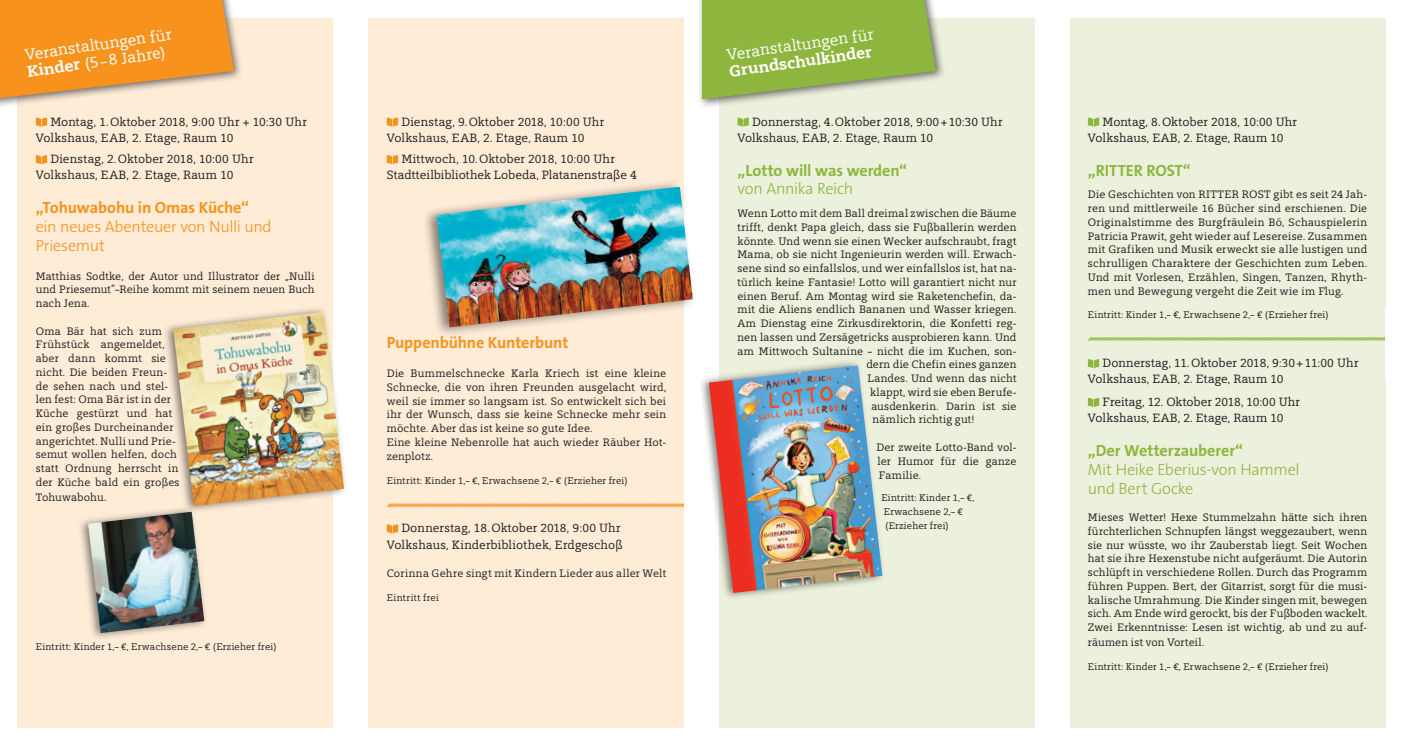
<style>
.page{position:relative;width:1404px;height:745px;background:#fff}
.page>*{position:absolute;margin:0;border:0;box-sizing:border-box;transform-origin:0 0}
.t1{font:16.25px/16.9px "Martens Prahl T";color:#fff}
.t2{font:700 16.25px "The Sans B7";letter-spacing:-.005em;color:#8eb63e}
.t3{font:300 16.25px/18.8px "The Sans B3";letter-spacing:-.02em;color:#8eb63e}
.t4{font:700 16.25px "The Sans B7";letter-spacing:-.01em;color:#f7931d}
.t5{font:300 16.25px/18.8px "The Sans B3";letter-spacing:-.02em;color:#f7931d}
.t6{font:700 16.25px "Martens Prahl T";color:#fff}
.t7{font:12.5px/16.2px "Martens Prahl T";letter-spacing:.005em;color:#231f20}
.t8{font:11.25px/13.8px "Martens Prahl T";letter-spacing:.015em;color:#231f20;text-align:justify}
.t9{font:10px/13.8px "Martens Prahl T";letter-spacing:.015em;color:#231f20}
.s1{font-weight:700}
.s2{font-size:12.5px}
</style>
<div class="page">
<div style="left:719px;top:18px;width:316px;height:708px;background:#ebf1dd"></div>
<div style="left:1069px;top:18px;width:316px;height:708px;background:#ebf1dd"></div>
<div style="left:18px;top:18px;width:315px;height:708px;background:#feecd7"></div>
<svg style="left:36px;top:117px;width:11px;height:10px"></svg>
<svg style="left:36px;top:155px;width:11px;height:9px"></svg>
<svg style="left:737px;top:117px;width:11px;height:10px"></svg>
<div style="left:0;top:0;width:244px;height:109px;background:#231f20;opacity:.65"></div>
<svg style="left:0;top:0;width:234px;height:98px;background:#f29c35"></svg>
<div style="left:697px;top:0;width:248px;height:109px;background:#231f20;opacity:.65"></div>
<svg style="left:702px;top:0;width:233px;height:99px;background:#97ba52"></svg>
<div style="left:369px;top:18px;width:315px;height:708px;background:#feecd7"></div>
<svg style="left:387px;top:117px;width:11px;height:10px"></svg>
<svg style="left:387px;top:155px;width:11px;height:9px"></svg>
<svg style="left:387px;top:524px;width:11px;height:9px"></svg>
<svg style="left:1087px;top:117px;width:12px;height:10px"></svg>
<svg style="left:1087px;top:359px;width:12px;height:9px"></svg>
<svg style="left:1087px;top:398px;width:12px;height:9px"></svg>
<div style="left:78px;top:505px;width:130px;height:135px;background:#231f20;opacity:.55"></div>
<img style="left:88px;top:511px;width:116px;height:121px">
<div style="left:163px;top:305px;width:185px;height:208px;background:#231f20;opacity:.55"></div>
<img style="left:173px;top:311px;width:171px;height:195px">
<div style="left:698px;top:359px;width:188px;height:241px;background:#231f20;opacity:.55"></div>
<img style="left:709px;top:365px;width:173px;height:227px">
<div style="left:421px;top:178px;width:275px;height:159px;background:#231f20;opacity:.55"></div>
<img style="left:436px;top:187px;width:256px;height:140px">
<svg style="left:386px;top:503px;width:298px;height:4px"></svg>
<svg style="left:1088px;top:337px;width:297px;height:4px"></svg>
<div style="left:684px;top:473px;width:18px;height:70px;background:#fff"></div>
<h1 class="t1" style="left:24px;top:46px;width:149px;rotate:-8deg">Veranstaltungen für<br><span class="s1">Kinder</span> (5–8 Jahre)</h1>
<h1 class="t1" style="left:726px;top:46px;width:149px;rotate:-8deg">Veranstaltungen für</h1>
<h1 class="t6" style="left:728px;top:61px;width:145px;rotate:-8deg">Grundschulkinder</h1>
<p class="t7" style="left:36px;top:113px;width:272px;text-indent:15px">Montag, 1.Oktober 2018, 9:00 Uhr + 10:30 Uhr<br>Volkshaus, EAB, 2. Etage, Raum 10</p>
<p class="t7" style="left:36px;top:151px;width:219px;text-indent:15px">Dienstag, 2.Oktober 2018, 10:00 Uhr<br>Volkshaus, EAB, 2. Etage, Raum 10</p>
<h1 class="t4" style="left:36px;top:199px;width:215px">„Tohuwabohu in Omas Küche“</h1>
<h1 class="t5" style="left:36px;top:218px;width:237px">ein neues Abenteuer von Nulli und<br>Priesemut</h1>
<p class="t8" style="left:36px;top:269px;width:280px">Matthias Sodtke, der Autor und Illustrator der „Nulli und Priesemut“–Reihe kommt mit seinem neuen Buch nach Jena.</p>
<p class="t8" style="left:36px;top:323px;width:145px;text-align:left">Oma Bär hat sich zum<br>Frühstück angemeldet, aber dann kommt sie nicht. Die beiden Freun&shy;de sehen nach und stel&shy;len fest: Oma Bär ist in der<br>Küche gestürzt und hat ein großes Durcheinander angerichtet. Nulli und Prie&shy;semut wollen helfen, doch statt Ordnung herrscht in der Küche bald ein großes</p>
<p class="t8" style="left:36px;top:490px;width:72px">Tohuwabohu<span class="s2">.</span></p>
<p class="t9" style="left:36px;top:639px;width:242px">Eintritt: Kinder 1,– €, Erwachsene 2,– € (Erzieher frei)</p>
<p class="t7" style="left:387px;top:113px;width:219px;text-indent:15px">Dienstag, 9.Oktober 2018, 10:00 Uhr<br>Volkshaus, EAB, 2. Etage, Raum 10</p>
<p class="t7" style="left:387px;top:151px;width:251px;text-align:center">Mittwoch, 10.Oktober 2018, 10:00 Uhr<br>Stadtteilbibliothek Lobeda, Platanenstraße 4</p>
<h1 class="t4" style="left:387px;top:334px;width:183px">Puppenbühne Kunterbunt</h1>
<p class="t8" style="left:387px;top:366px;width:281px;text-align:left">Die Bummelschnecke Karla Kriech ist eine kleine Schnecke, die von ihren Freunden ausgelacht wird, weil sie immer so langsam ist. So entwickelt sich bei ihr der Wunsch, dass sie keine Schnecke mehr sein möchte. Aber das ist keine so gute Idee.<br>Eine kleine Nebenrolle hat auch wieder Räuber Hot&shy;zenplotz.</p>
<p class="t9" style="left:387px;top:473px;width:242px">Eintritt: Kinder 1,– €, Erwachsene 2,– € (Erzieher frei)</p>
<p class="t7" style="left:387px;top:519px;width:237px;text-align:right">Donnerstag, 18.Oktober 2018, 9:00 Uhr<br>Volkshaus, Kinderbibliothek, Erdgeschoß</p>
<p class="t8" style="left:387px;top:566px;width:281px">Corinna Gehre singt mit Kindern Lieder aus aller Welt</p>
<p class="t9" style="left:387px;top:590px;width:54px">Eintritt frei</p>
<p class="t7" style="left:737px;top:113px;width:266px;text-indent:15px">Donnerstag, 4.Oktober 2018, 9:00+10:30 Uhr<br>Volkshaus, EAB, 2. Etage, Raum 10</p>
<h1 class="t2" style="left:737px;top:161px;width:171px">„Lotto will was werden“</h1>
<h1 class="t3" style="left:737px;top:180px;width:117px">von Annika Reich</h1>
<p class="t8" style="left:737px;top:206px;width:280px">Wenn Lotto mit dem Ball dreimal zwischen die Bäume</p>
<p class="t8" style="left:737px;top:220px;width:280px">trifft, denkt Papa gleich, dass sie Fußballerin werden</p>
<p class="t8" style="left:737px;top:233px;width:280px">könnte. Und wenn sie einen Wecker aufschraubt, fragt</p>
<p class="t8" style="left:737px;top:247px;width:280px">Mama, ob sie nicht Ingenieurin werden will. Erwach-</p>
<p class="t8" style="left:737px;top:261px;width:280px">sene sind so einfallslos, und wer einfallslos ist, hat na-</p>
<p class="t8" style="left:737px;top:275px;width:280px">türlich keine Fantasie! Lotto will garantiert nicht nur</p>
<p class="t8" style="left:737px;top:288px;width:280px">einen Beruf. Am Montag wird sie Raketenchefin, da-</p>
<p class="t8" style="left:737px;top:302px;width:280px">mit die Aliens endlich Bananen und Wasser kriegen.</p>
<p class="t8" style="left:737px;top:316px;width:280px">Am Dienstag eine Zirkusdirektorin, die Konfetti reg-</p>
<p class="t8" style="left:737px;top:330px;width:280px">nen lassen und Zersägetricks ausprobieren kann. Und</p>
<p class="t8" style="left:737px;top:343px;width:280px">am Mittwoch Sultanine – nicht die im Kuchen, son-</p>
<p class="t8" style="left:866px;top:357px;width:152px">dern die Chefin eines ganzen</p>
<p class="t8" style="left:867px;top:371px;width:150px">Landes. Und wenn das nicht</p>
<p class="t8" style="left:870px;top:385px;width:148px">klappt, wird sie eben Berufe-</p>
<p class="t8" style="left:871px;top:398px;width:147px">ausdenkerin. Darin ist sie</p>
<p class="t8" style="left:872px;top:412px;width:103px">nämlich richtig gut!</p>
<p class="t8" style="left:876px;top:440px;width:142px">Der zweite Lotto-Band vol&shy;ler Humor für die ganze Familie.</p>
<p class="t9" style="left:881px;top:490px;width:94px">Eintritt: Kinder 1,– €,<br>Erwachsene 2,– € (Erzieher frei)</p>
<p class="t7" style="left:1087px;top:113px;width:211px;text-indent:15px">Montag, 8.Oktober 2018, 10:00 Uhr<br>Volkshaus, EAB, 2. Etage, Raum 10</p>
<h1 class="t2" style="left:1087px;top:161px;width:104px">„RITTER ROST“</h1>
<p class="t8" style="left:1087px;top:187px;width:281px">Die Geschichten von RITTER ROST gibt es seit 24 Jah&shy;ren und mittlerweile 16 Bücher sind erschienen. Die Originalstimme des Burgfräulein Bö, Schauspielerin Patricia Prawit, geht wieder auf Lesereise. Zusammen mit Grafiken und Musik erweckt sie alle lustigen und schrulligen Charaktere der Geschichten zum Leben.<br>Und mit Vorlesen, Erzählen, Singen, Tanzen, Rhyth&shy;men und Bewegung vergeht die Zeit wie im Flug.</p>
<p class="t9" style="left:1087px;top:308px;width:242px">Eintritt: Kinder 1,– €, Erwachsene 2,– € (Erzieher frei)</p>
<p class="t7" style="left:1087px;top:354px;width:272px;text-indent:15px">Donnerstag, 11.Oktober 2018, 9:30+11:00 Uhr<br>Volkshaus, EAB, 2. Etage, Raum 10</p>
<p class="t7" style="left:1087px;top:393px;width:214px;text-indent:15px">Freitag, 12. Oktober 2018, 10:00 Uhr<br>Volkshaus, EAB, 2. Etage, Raum 10</p>
<h1 class="t2" style="left:1087px;top:441px;width:157px">„Der Wetterzauberer“</h1>
<h1 class="t3" style="left:1087px;top:460px;width:213px">Mit Heike Eberius-von Hammel und Bert Gocke</h1>
<p class="t8" style="left:1087px;top:510px;width:281px">Mieses Wetter! Hexe Stummelzahn hätte sich ihren fürchterlichen Schnupfen längst weggezaubert, wenn sie nur wüsste, wo ihr Zauberstab liegt. Seit Wochen hat sie ihre Hexenstube nicht aufgeräumt. Die Autorin schlüpft in verschiedene Rollen. Durch das Programm führen Puppen. Bert, der Gitarrist, sorgt für die musi&shy;kalische Umrahmung. Die Kinder singen mit, bewegen sich. Am Ende wird gerockt, bis der Fußboden wackelt.<br>Zwei Erkenntnisse: Lesen ist wichtig, ab und zu auf-</p>
<p class="t8" style="left:1087px;top:635px;width:118px">räumen ist von Vorteil.</p>
<p class="t9" style="left:1087px;top:659px;width:242px">Eintritt: Kinder 1,– €, Erwachsene 2,– € (Erzieher frei)</p>
</div>
